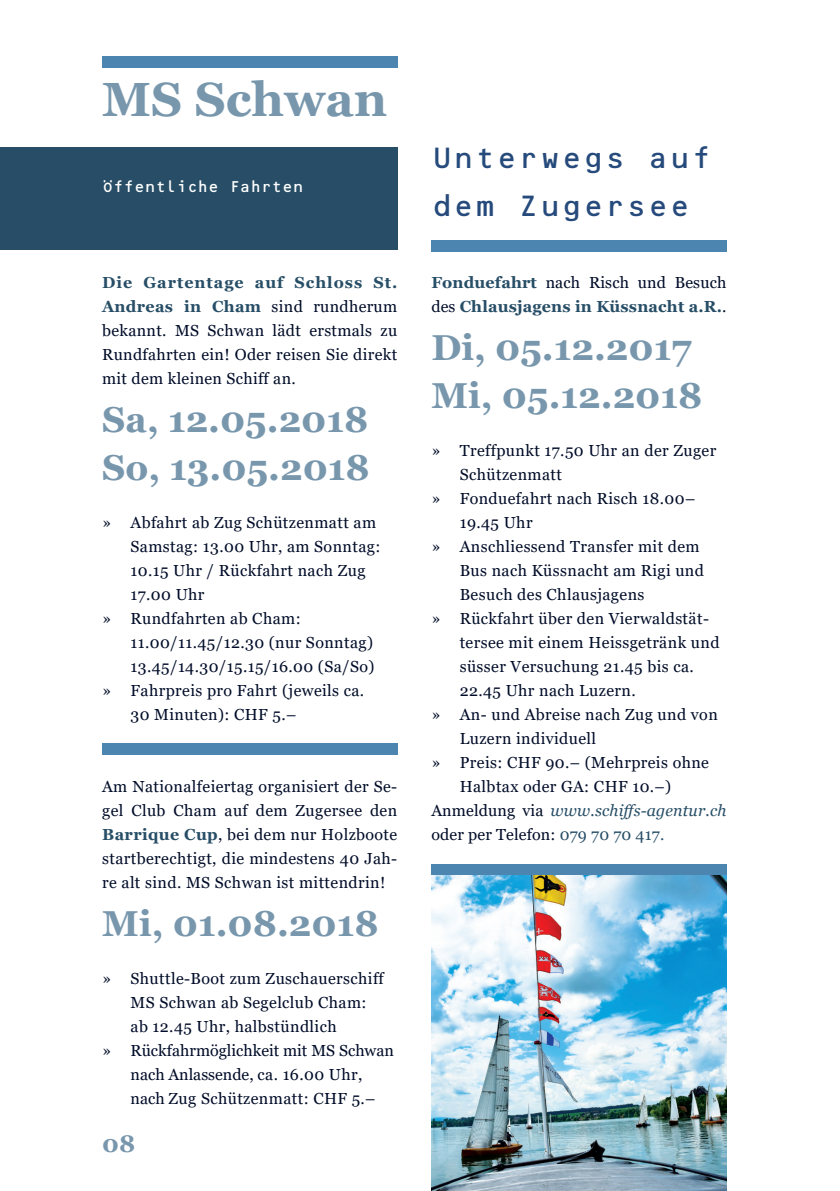
<style>
.page{position:relative;width:840px;height:1191px;background:#fff}
.page>*{position:absolute;margin:0;border:0;box-sizing:border-box;transform-origin:0 0}
.t1{font:700 48px "Georgia";color:#7897ad}
.t2{font:700 36px "Georgia";color:#7897ad}
.t3{font:30px "OCRB Std";color:#254a7b}
.t4{font:700 24px "Georgia";color:#7897ad}
.t5{font:16px/24px "Georgia";letter-spacing:.025em;color:#000c28}
.t6{font:16px/24px "Georgia";color:#000c28}
.t7{font:700 16px/24px "Georgia";letter-spacing:.01em;color:#274e66}
.t8{font:16px "OCRB Std";letter-spacing:-.06em;color:#fff}
.s1{font-weight:700;color:#274e66}
.s2{font-weight:400;color:#000c28}
.s3{font-style:italic;color:#274e66}
.s4{color:#274e66}
</style>
<div class="page">
<div style="left:0;top:147px;width:397px;height:102px;background:#274e66"></div>
<div style="left:102px;top:57px;width:295px;height:11px;background:#4b85b0"></div>
<div style="left:102px;top:743px;width:295px;height:11px;background:#4b85b0"></div>
<div style="left:431px;top:240px;width:295px;height:11px;background:#4b85b0"></div>
<div style="left:431px;top:864px;width:295px;height:11px;background:#4b85b0"></div>
<img style="left:431px;top:875px;width:295px;height:316px">
<p class="t1" style="left:102px;top:68px;width:286px">MS Schwan</p>
<p class="t8" style="left:102px;top:177px;width:203px">Öffentliche Fahrten</p>
<p class="t5" style="left:102px;top:271px;width:296px;text-align:justify"><span class="s1">Die Gartentage auf Schloss St.<br>Andreas in Cham</span> sind rundherum bekannt. MS Schwan lädt erstmals zu Rundfahrten ein! Oder reisen Sie direkt mit dem kleinen Schiff an.</p>
<p class="t2" style="left:102px;top:396px;width:268px">Sa, 12.05.2018</p>
<p class="t2" style="left:102px;top:444px;width:269px">So, 13.05.2018</p>
<p class="t5" style="left:130px;top:511px;width:251px;text-indent:-28px">» Abfahrt ab Zug Schützenmatt am<br>Samstag: 13.00 Uhr, am Sonntag:<br>10.15 Uhr / Rückfahrt nach Zug<br>17.00 Uhr</p>
<p class="t5" style="left:130px;top:607px;width:245px;text-indent:-28px">» Rundfahrten ab Cham:<br>11.00/11.45/12.30 (nur Sonntag)<br>13.45/14.30/15.15/16.00 (Sa/So)</p>
<p class="t5" style="left:130px;top:679px;width:235px;text-indent:-28px">» Fahrpreis pro Fahrt (jeweils ca.<br>30 Minuten): CHF 5.–</p>
<p class="t5" style="left:102px;top:775px;width:296px;text-align:justify">Am Nationalfeiertag organisiert der Se&shy;gel Club Cham auf dem Zugersee den <span class="s1">Barrique Cup</span>, bei dem nur Holzboote startberechtigt, die mindestens 40 Jah&shy;re alt sind. MS Schwan ist mittendrin!</p>
<p class="t2" style="left:102px;top:900px;width:278px">Mi, 01.08.2018</p>
<p class="t5" style="left:130px;top:967px;width:255px;text-indent:-28px">» Shuttle-Boot zum Zuschauerschiff<br>MS Schwan ab Segelclub Cham: ab 12.45 Uhr, halbstündlich</p>
<p class="t6" style="left:130px;top:1039px;width:265px;text-indent:-28px">» Rückfahrmöglichkeit mit MS Schwan nach Anlassende, ca. 16.00 Uhr, nach Zug Schützenmatt: CHF 5.–</p>
<p class="t4" style="left:102px;top:1128px;width:35px">08</p>
<p class="t3" style="left:431px;top:140px;width:282px">Unterwegs auf</p>
<p class="t3" style="left:431px;top:188px;width:261px">dem Zugersee</p>
<p class="t7" style="left:431px;top:271px;width:296px">Fonduefahrt <span class="s2">nach Risch und Besuch des</span> Chlausjagens in Küssnacht a.R.<span class="s2">.</span></p>
<p class="t2" style="left:431px;top:324px;width:261px">Di, 05.12.2017</p>
<p class="t2" style="left:431px;top:372px;width:272px">Mi, 05.12.2018</p>
<p class="t5" style="left:459px;top:439px;width:258px;text-indent:-28px">» Treffpunkt 17.50 Uhr an der Zuger<br>Schützenmatt</p>
<p class="t5" style="left:459px;top:487px;width:237px;text-indent:-28px">» Fonduefahrt nach Risch 18.00–<br>19.45 Uhr</p>
<p class="t5" style="left:459px;top:535px;width:246px;text-indent:-28px">» Anschliessend Transfer mit dem<br>Bus nach Küssnacht am Rigi und<br>Besuch des Chlausjagens</p>
<p class="t5" style="left:459px;top:607px;width:261px;text-indent:-28px">» Rückfahrt über den Vierwaldstät&shy;tersee mit einem Heissgetränk und süsser Versuchung 21.45 bis ca.<br>22.45 Uhr nach Luzern.</p>
<p class="t5" style="left:459px;top:703px;width:259px;text-indent:-28px">» An- und Abreise nach Zug und von<br>Luzern individuell</p>
<p class="t5" style="left:431px;top:751px;width:279px;text-align:center">» Preis: CHF 90.– (Mehrpreis ohne<br>Halbtax oder GA: CHF 10.–)</p>
<p class="t5" style="left:431px;top:799px;width:296px">Anmeldung via <span class="s3">www.schiffs-agentur.ch </span>oder per Telefon: <span class="s4">079 70 70 417.</span></p>
</div>
